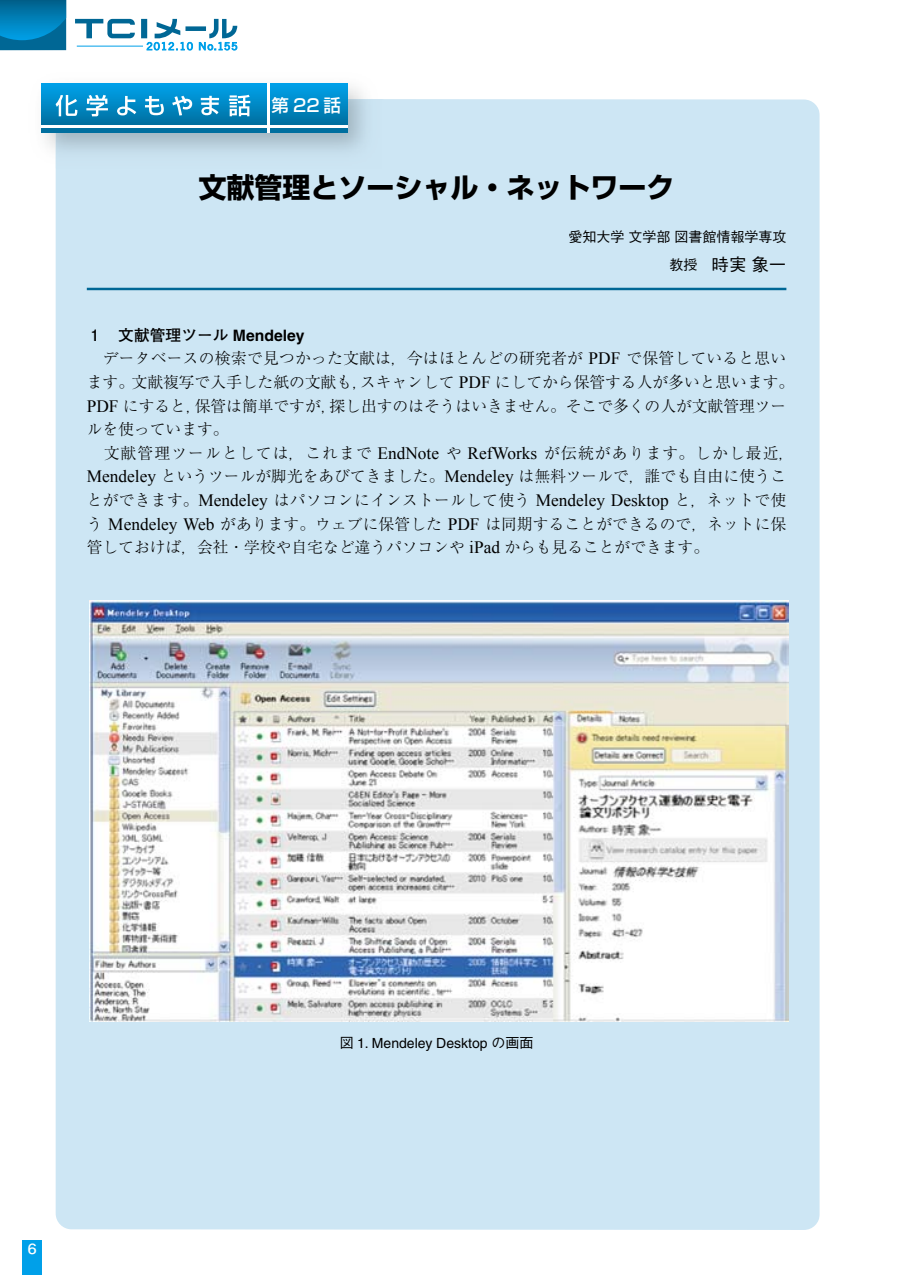
<style>
.page{position:relative;width:903px;height:1275px;background:#fff}
.page>*{position:absolute;margin:0;border:0;box-sizing:border-box;transform-origin:0 0}
.t1{font:700 28px "Shin Go Pr 6";color:#000}
.t2{font:500 17.5px "Gothic BBB Pr 6";color:#000}
.t3{font:500 17.5px "Shin Go Pr 6";color:#fff}
.t4{font:300 15.75px/23.6px "Ryumin Pr 6";color:#000}
.t5{font:700 15.75px "Futo Go B101 Pr 6";color:#000}
.t6{font:14px "Helvetica";color:#000}
.t7{font:500 14px "Gothic BBB Pr 6";color:#000}
.t8{font:700 14px "Futo Go B101 Pr 6";color:#fff;scale:1.14 1}
.s1{font-size:14px}
.s2{font-family:"Helvetica"}
.s3{font-family:"Times New Roman";font-weight:400;font-size:17.32px}
.s4{font-family:"Gothic BBB Pr 6";font-weight:500}
</style>
<div class="page">
<div style="left:0;top:0;width:66px;height:50px;background:#006795"></div>
<svg style="left:0;top:0;width:66px;height:40px"></svg>
<svg style="left:75px;top:19px;width:162px;height:31px"></svg>
<div style="left:22px;top:1240px;width:20px;height:35px;background:#00a0e9"></div>
<div style="left:56px;top:99px;width:764px;height:1131px;background:#cde6f4"></div>
<img style="left:41px;top:83px;width:322px;height:86px">
<img style="left:56px;top:99px;width:327px;height:70px">
<svg style="left:41px;top:83px;width:306px;height:49px;background:#098ac3"></svg>
<svg style="left:56px;top:95px;width:21px;height:21px"></svg>
<svg style="left:86px;top:95px;width:22px;height:21px"></svg>
<svg style="left:117px;top:96px;width:19px;height:19px"></svg>
<svg style="left:145px;top:96px;width:19px;height:19px"></svg>
<svg style="left:172px;top:96px;width:20px;height:20px"></svg>
<svg style="left:201px;top:96px;width:18px;height:19px"></svg>
<svg style="left:229px;top:95px;width:21px;height:21px"></svg>
<hr style="left:41px;top:125px;width:306px;height:2px;background:#fff">
<hr style="left:268px;top:83px;width:2px;height:49px;background:#fff">
<hr style="left:87px;top:288px;width:699px;height:2px;background:#006795">
<img style="left:89px;top:600px;width:700px;height:421px">
<p class="t3" style="left:272px;top:91px;width:71px">第22話</p>
<h1 class="t1" style="left:199px;top:165px;width:477px">文献管理とソーシャル・ネットワーク</h1>
<p class="t7" style="left:568px;top:225px;width:219px">愛知大学文学部図書館情報学専攻</p>
<p class="t2" style="left:669px;top:251px;width:118px"><span class="s1">教授</span> 時実象一</p>
<p class="t5" style="left:87px;top:322px;width:219px">１ 文献管理ツール <span class="s2">Mendeley</span></p>
<p class="t4" style="left:87px;top:346px;width:709px;text-indent:16px">データベースの検索で見つかった文献は，今はほとんどの研究者が <span class="s3">PDF</span> で保管していると思います。文献複写で入手した紙の文献も，スキャンして <span class="s3">PDF</span> にしてから保管する人が多いと思います。<span class="s3">PDF</span> にすると，保管は簡単ですが，探し出すのはそうはいきません。そこで多くの人が文献管理ツールを使っています。</p>
<p class="t4" style="left:87px;top:440px;width:709px;text-indent:17px">文献管理ツールとしては，これまで <span class="s3">EndNote</span> や <span class="s3">RefWorks</span> が伝統があります。しかし最近，<span class="s3">Mendeley</span> というツールが脚光をあびてきました。<span class="s3">Mendeley</span> は無料ツールで，誰でも自由に使うことができます。<span class="s3">Mendeley</span> はパソコンにインストールして使う <span class="s3">Mendeley Desktop</span> と，ネットで使う <span class="s3">Mendeley Web</span> があります。ウェブに保管した <span class="s3">PDF</span> は同期することができるので，ネットに保管しておけば，会社・学校や自宅など違うパソコンや <span class="s3">iPad</span> からも見ることができます。</p>
<p class="t8" style="left:28px;top:1238px;width:9px">6</p>
<p class="t6" style="left:340px;top:1035px;width:195px"><span class="s4">図</span> 1. Mendeley Desktop <span class="s4">の画面</span></p>
</div>
